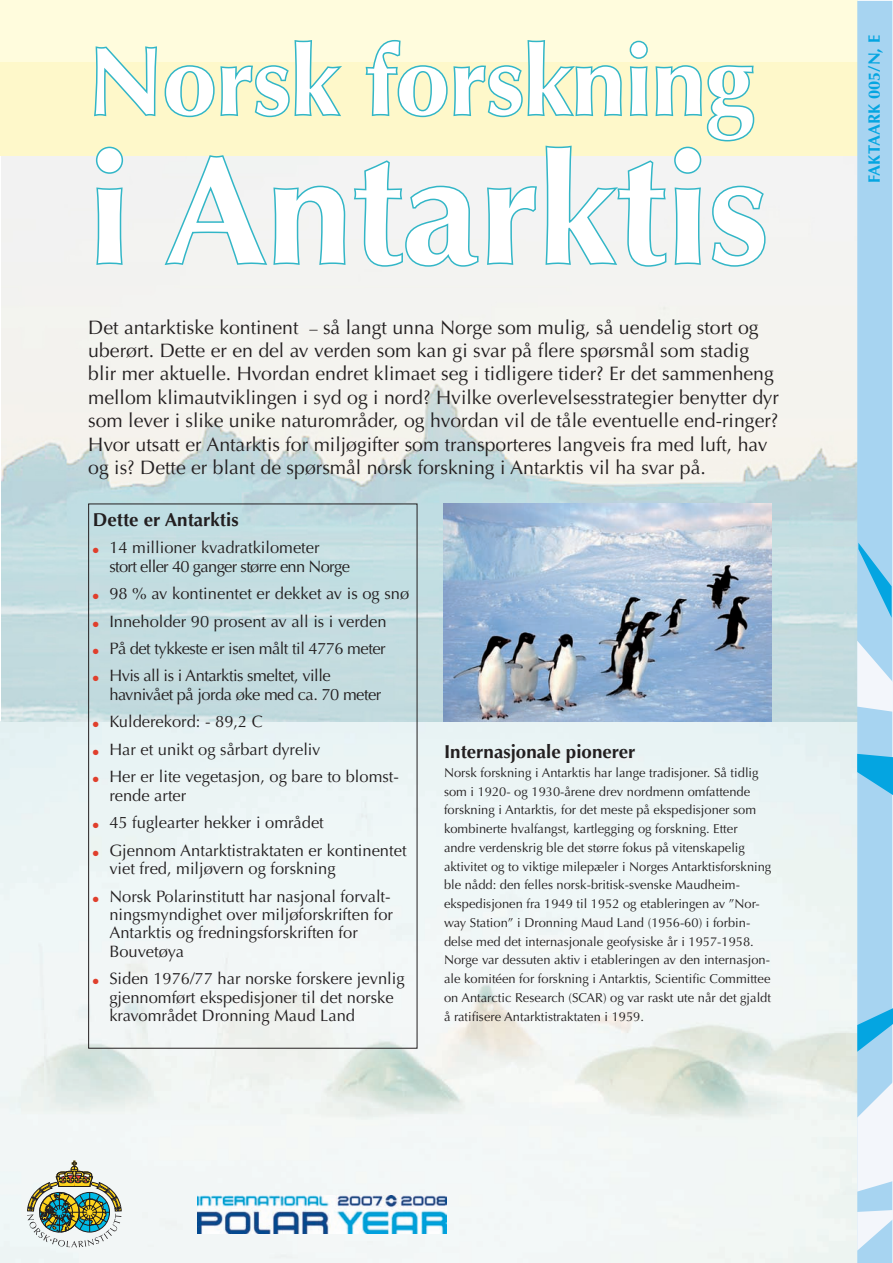
<style>
.page{position:relative;width:893px;height:1263px;background:#fff}
.page>*{position:absolute;margin:0;border:0;box-sizing:border-box;transform-origin:0 0}
.Heading_s1{font:700 153px "Optima";color:#fff}
.Heading_s1-2{font:700 96px "Optima";color:#fff}
.Tekst-Introduksjon{font:19.5px/23.4px "Optima";color:#231f20}
.heading2{font:700 18.75px "Optima";color:#231f20}
.Side1_Tab{font:16.5px/18.5px "Optima";color:#231f20}
.Side1_Tab-2{font:16.5px/18.5px "Optima";letter-spacing:-.03em;color:#231f20}
.Side1_Tab-3{font:16.5px/18.5px "Optima";letter-spacing:-.04em;color:#231f20}
.t1{font:700 16.5px "Optima";color:#04a5e1}
.Hovedtekst{font:12.9px/18.8px "Optima";color:#231f20}
.s1{font-size:16.5px}
</style>
<div class="page">
<img style="left:0;top:722px;width:857px;height:541px">
<img style="left:1px;top:156px;width:856px;height:566px">
<div style="left:0;top:0;width:858px;height:65px;background:#fffcdd"></div>
<div style="left:0;top:63px;width:858px;height:93px;background:#fef8ca"></div>
<img style="left:443px;top:504px;width:328px;height:217px">
<svg style="left:92px;top:40px;width:675px;height:228px"></svg>
<svg style="left:857px;top:1px;width:36px;height:1262px;background:#a9d6f1"></svg>
<img style="left:197px;top:1195px;width:249px;height:38px">
<svg style="left:27px;top:1161px;width:94px;height:86px"></svg>
<svg style="left:93px;top:548px;width:6px;height:5px"></svg>
<svg style="left:93px;top:594px;width:6px;height:5px"></svg>
<svg style="left:93px;top:621px;width:6px;height:6px"></svg>
<svg style="left:93px;top:649px;width:6px;height:5px"></svg>
<svg style="left:93px;top:676px;width:6px;height:5px"></svg>
<svg style="left:93px;top:722px;width:6px;height:5px"></svg>
<svg style="left:93px;top:749px;width:6px;height:6px"></svg>
<svg style="left:93px;top:777px;width:6px;height:5px"></svg>
<svg style="left:93px;top:823px;width:6px;height:5px"></svg>
<svg style="left:93px;top:850px;width:6px;height:6px"></svg>
<svg style="left:93px;top:896px;width:6px;height:6px"></svg>
<svg style="left:93px;top:979px;width:6px;height:5px"></svg>
<p class="Heading_s1-2" style="left:88px;top:26px;width:667px">Norsk forskning</p>
<p class="Heading_s1" style="left:88px;top:122px;width:682px">i Antarktis</p>
<p class="Tekst-Introduksjon" style="left:88px;top:315px;width:672px">Det antarktiske kontinent <span class="s1">–</span> så langt unna Norge som mulig, så uendelig stort og</p>
<p class="Tekst-Introduksjon" style="left:88px;top:339px;width:692px">uberørt. Dette er en del av verden som kan gi svar på flere spørsmål som stadig blir mer aktuelle. Hvordan endret klimaet seg i tidligere tider? Er det sammenheng mellom klimautviklingen i syd og i nord? Hvilke overlevelsesstrategier benytter dyr</p>
<p class="Tekst-Introduksjon" style="left:88px;top:409px;width:692px">som lever i slike unike naturområder, og hvordan vil de tåle eventuelle end-ringer?<br>Hvor utsatt er Antarktis for miljøgifter som transporteres langveis fra med luft, hav og is? Dette er blant de spørsmål norsk forskning i Antarktis vil ha svar på.</p>
<p class="heading2" style="left:93px;top:508px;width:147px">Dette er Antarktis</p>
<p class="Side1_Tab-3" style="left:109px;top:539px;width:242px">14 millioner kvadratkilometer stort eller 40 ganger større enn Norge</p>
<p class="Side1_Tab" style="left:109px;top:584px;width:301px">98 % av kontinentet er dekket av is og snø</p>
<p class="Side1_Tab" style="left:109px;top:612px;width:279px">Inneholder 90 prosent av all is i verden</p>
<p class="Side1_Tab-2" style="left:109px;top:639px;width:278px">På det tykkeste er isen målt til 4776 meter</p>
<p class="Side1_Tab-2" style="left:109px;top:667px;width:273px">Hvis all is i Antarktis smeltet, ville havnivået på jorda øke med ca. 70 meter</p>
<p class="Side1_Tab" style="left:109px;top:713px;width:155px">Kulderekord: - 89,2 C</p>
<p class="Side1_Tab" style="left:109px;top:740px;width:213px">Har et unikt og sårbart dyreliv</p>
<p class="Side1_Tab" style="left:109px;top:768px;width:291px">Her er lite vegetasjon, og bare to blomst&shy;rende arter</p>
<p class="Side1_Tab" style="left:109px;top:814px;width:216px">45 fuglearter hekker i området</p>
<p class="Side1_Tab" style="left:109px;top:841px;width:299px">Gjennom Antarktistraktaten er kontinentet viet fred, miljøvern og forskning</p>
<p class="Side1_Tab" style="left:109px;top:887px;width:283px">Norsk Polarinstitutt har nasjonal forvalt-</p>
<p class="Side1_Tab" style="left:109px;top:905px;width:285px">ningsmyndighet over miljøforskriften for<br>Antarktis og fredningsforskriften for</p>
<p class="Side1_Tab" style="left:109px;top:942px;width:76px">Bouvetøya</p>
<p class="Side1_Tab" style="left:109px;top:970px;width:297px">Siden 1976/77 har norske forskere jevnlig gjennomført ekspedisjoner til det norske kravområdet Dronning Maud Land</p>
<p class="heading2" style="left:444px;top:741px;width:193px">Internasjonale pionerer</p>
<p class="Hovedtekst" style="left:444px;top:763px;width:329px">Norsk forskning i Antarktis har lange tradisjoner. Så tidlig som i 1920- og 1930-årene drev nordmenn omfattende forskning i Antarktis, for det meste på ekspedisjoner som kombinerte hvalfangst, kartlegging og forskning. Etter andre verdenskrig ble det større fokus på vitenskapelig aktivitet og to viktige milepæler i Norges Antarktisforskning ble nådd: den felles norsk-britisk-svenske Maudheim-</p>
<p class="Hovedtekst" style="left:444px;top:894px;width:328px">ekspedisjonen fra 1949 til 1952 og etableringen av ”Nor&shy;way Station” i Dronning Maud Land (1956-60) i forbin&shy;delse med det internasjonale geofysiske år i 1957-1958.<br>Norge var dessuten aktiv i etableringen av den internasjon&shy;ale komitéen for forskning i Antarktis, Scientific Committee on Antarctic Research (SCAR) og var raskt ute når det gjaldt å ratifisere Antarktistraktaten i 1959.</p>
<p class="t1" style="left:864px;top:183px;width:149px;rotate:-90deg">FAKTAARK 005/N, E</p>
</div>
